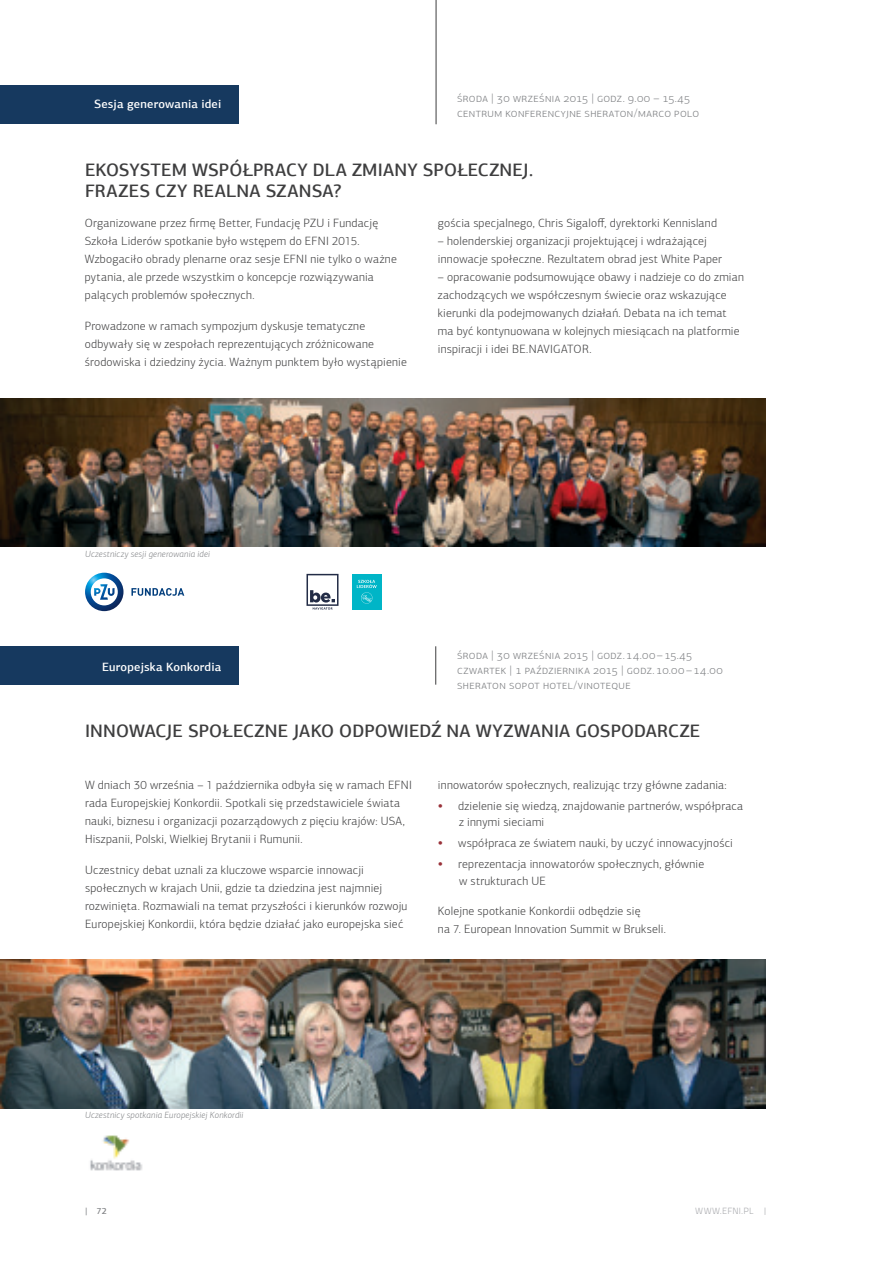
<style>
.page{position:relative;width:893px;height:1263px;background:#fff}
.page>*{position:absolute;margin:0;border:0;box-sizing:border-box;transform-origin:0 0}
.tytuly{font:500 18px/21px "PF Agora Sans Pro";letter-spacing:.005em;color:#3e3e3f}
.text{font:300 12px/18px "PF Agora Sans Pro";letter-spacing:.02em;color:#3e3e3f}
.data-miejsce{font:300 12px/15px "PF Agora Sans Pro";letter-spacing:.01em;color:#808285}
.czerwona-apla-left{font:500 12px "PF Agora Sans Pro";letter-spacing:.015em;color:#fff}
.podpisy-foto{font:italic 300 9px "PF Agora Sans Pro";letter-spacing:.02em;color:#808285}
.t1{font:300 9px "Titillium Text 22 L";letter-spacing:.015em;color:#a8a9ad}
.t2{font:500 9px "PF Agora Sans Pro";color:#808285}
.s1{font-weight:500;font-size:15px;color:#993139}
</style>
<div class="page">
<hr style="left:436px;top:0;width:1px;height:124px;background:#3e3e3f">
<div style="left:0;top:85px;width:239px;height:38px;background:#16395f"></div>
<img style="left:0;top:398px;width:766px;height:149px">
<img style="left:0;top:959px;width:765px;height:149px">
<hr style="left:435px;top:646px;width:1px;height:39px;background:#3e3e3f">
<div style="left:0;top:646px;width:239px;height:39px;background:#16395f"></div>
<svg style="left:306px;top:574px;width:32px;height:36px"></svg>
<div style="left:352px;top:574px;width:30px;height:36px;background:#00b5c7"></div>
<svg style="left:357px;top:580px;width:20px;height:24px"></svg>
<svg style="left:85px;top:573px;width:38px;height:38px"></svg>
<svg style="left:131px;top:588px;width:53px;height:8px"></svg>
<img style="left:90px;top:1135px;width:53px;height:36px">
<p class="czerwona-apla-left" style="left:94px;top:97px;width:129px">Sesja generowania idei</p>
<p class="data-miejsce" style="left:457px;top:90px;width:244px">środa | 30 września 2015 | godz. 9.00 – 15.45 centrum konferencyjne sheraton/marco polo</p>
<p class="tytuly" style="left:85px;top:159px;width:450px">EKOSYSTEM WSPÓŁPRACY DLA ZMIANY SPOŁECZNEJ.<br>FRAZES CZY REALNA SZANSA?</p>
<p class="text" style="left:85px;top:214px;width:314px">Organizowane przez firmę Better, Fundację PZU i Fundację Szkoła Liderów spotkanie było wstępem do EFNI 2015.<br>Wzbogaciło obrady plenarne oraz sesje EFNI nie tylko o ważne pytania, ale przede wszystkim o koncepcje rozwiązywania palących problemów społecznych.</p>
<p class="text" style="left:85px;top:317px;width:324px">Prowadzone w ramach sympozjum dyskusje tematyczne odbywały się w zespołach reprezentujących zróżnicowane środowiska i dziedziny życia. Ważnym punktem było wystąpienie</p>
<p class="text" style="left:438px;top:214px;width:281px">gościa specjalnego, Chris Sigaloff, dyrektorki Kennisland</p>
<p class="text" style="left:438px;top:232px;width:286px">– holenderskiej organizacji projektującej i wdrażającej innowacje społeczne. Rezultatem obrad jest White Paper</p>
<p class="text" style="left:438px;top:268px;width:308px">– opracowanie podsumowujące obawy i nadzieje co do zmian zachodzących we współczesnym świecie oraz wskazujące kierunki dla podejmowanych działań. Debata na ich temat ma być kontynuowana w kolejnych miesiącach na platformie inspiracji i idei BE.NAVIGATOR.</p>
<p class="podpisy-foto" style="left:85px;top:549px;width:127px">Uczestniczy sesji generowania idei</p>
<p class="czerwona-apla-left" style="left:102px;top:659px;width:121px">Europejska Konkordia</p>
<p class="data-miejsce" style="left:457px;top:647px;width:237px">środa | 30 września 2015 | godz.14.00–15.45</p>
<p class="data-miejsce" style="left:457px;top:662px;width:267px">czwartek | 1 października 2015 | godz.10.00–14.00 sheraton sopot hotel/vinoteque</p>
<p class="tytuly" style="left:85px;top:721px;width:617px">INNOWACJE SPOŁECZNE JAKO ODPOWIEDŹ NA WYZWANIA GOSPODARCZE</p>
<p class="text" style="left:85px;top:776px;width:328px">W dniach 30 września – 1 października odbyła się w ramach EFNI rada Europejskiej Konkordii. Spotkali się przedstawiciele świata nauki, biznesu i organizacji pozarządowych z pięciu krajów: USA, Hiszpanii, Polski, Wielkiej Brytanii i Rumunii.</p>
<p class="text" style="left:85px;top:861px;width:324px">Uczestnicy debat uznali za kluczowe wsparcie innowacji społecznych w krajach Unii, gdzie ta dziedzina jest najmniej rozwinięta. Rozmawiali na temat przyszłości i kierunków rozwoju Europejskiej Konkordii, która będzie działać jako europejska sieć</p>
<p class="text" style="left:438px;top:776px;width:290px">innowatorów społecznych, realizując trzy główne zadania:</p>
<p class="text" style="left:459px;top:798px;width:286px;line-height:16.5px;text-indent:-21px"><span class="s1">•</span> dzielenie się wiedzą, znajdowanie partnerów, współpraca z innymi sieciami</p>
<p class="text" style="left:438px;top:834px;width:296px"><span class="s1">•</span> współpraca ze światem nauki, by uczyć innowacyjności</p>
<p class="text" style="left:459px;top:856px;width:246px;line-height:16.5px;text-indent:-21px"><span class="s1">•</span> reprezentacja innowatorów społecznych, głównie w strukturach UE</p>
<p class="text" style="left:438px;top:902px;width:229px">Kolejne spotkanie Konkordii odbędzie się<br>na 7. European Innovation Summit w Brukseli.</p>
<p class="podpisy-foto" style="left:85px;top:1109px;width:160px">Uczestnicy spotkania Europejskiej Konkordii</p>
<p class="t2" style="left:85px;top:1206px;width:24px">| 72</p>
<p class="t1" style="left:695px;top:1205px;width:74px">WWW.EFNI.PL |</p>
</div>
